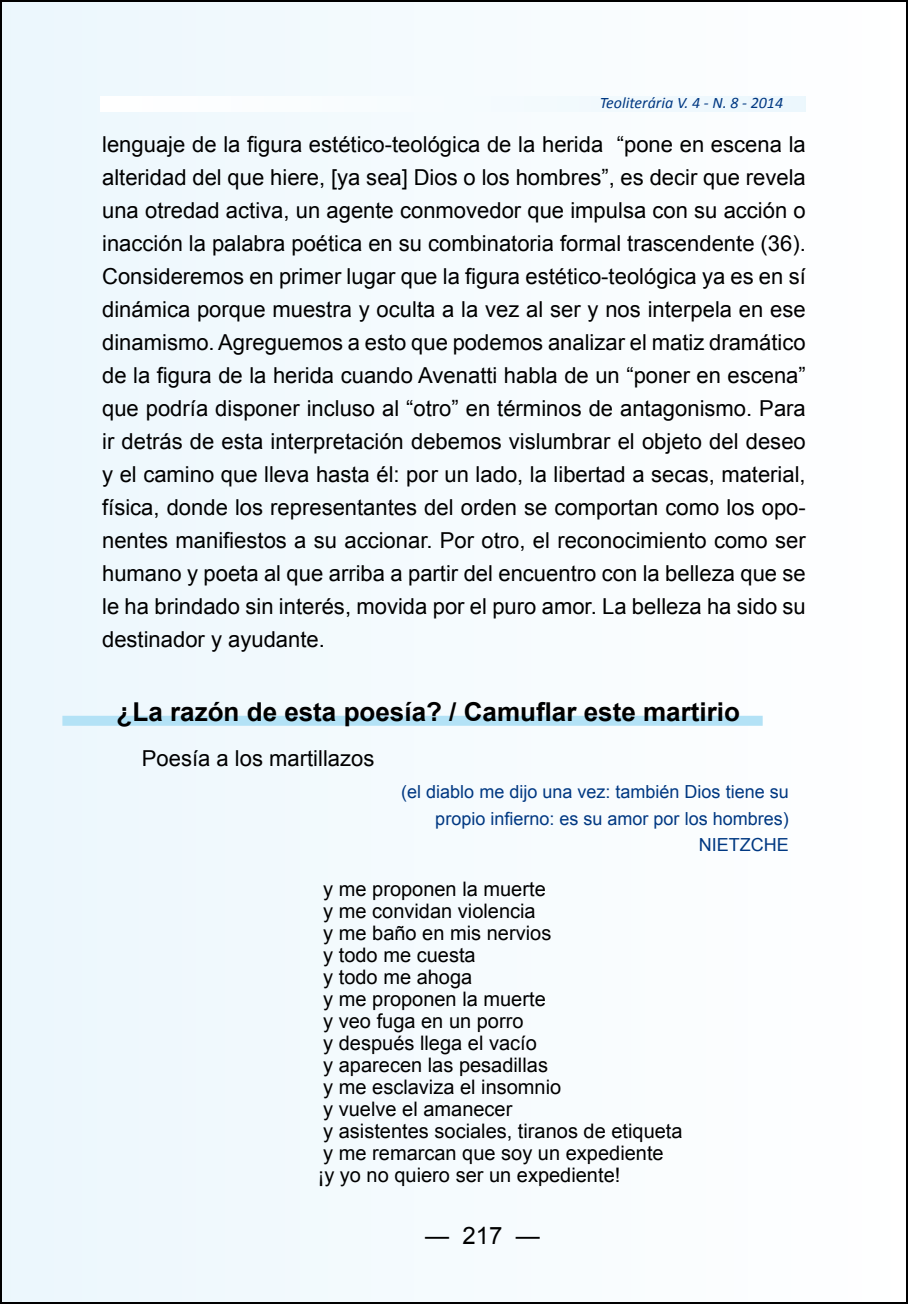
<style>
.page{position:relative;width:908px;height:1304px;background:#fff}
.page>*{position:absolute;margin:0;border:0;box-sizing:border-box;transform-origin:0 0}
.t1{font:700 26px "Arial";color:#000}
.t2{font:24px "Arial";color:#000}
.t3{font:22px/33px "Arial";color:#000;text-align:justify}
.t4{font:20px/22px "Arial";color:#000}
.t5{font:18px/26.6px "Arial";color:#003882;text-align:right}
.t6{font:italic 16px "Calibri";color:#003882}
</style>
<div class="page">
<div style="left:1px;top:1px;width:905px;height:1302px;background:#f5fbfe"></div>
<div style="left:62px;top:716px;width:700px;height:10px;background:#b3e2f6"></div>
<p class="t6" style="left:599px;top:93px;width:185px">Teoliterária V. 4 - N. 8 - 2014</p>
<p class="t3" style="left:102px;top:128px;width:705px">lenguaje de la figura estético-teológica de la herida “pone en escena la alteridad del que hiere, [ya sea] Dios o los hombres”, es decir que revela una otredad activa, un agente conmovedor que impulsa con su acción o inacción la palabra poética en su combinatoria formal trascendente (36).<br>Consideremos en primer lugar que la figura estético-teológica ya es en sí dinámica porque muestra y oculta a la vez al ser y nos interpela en ese dinamismo. Agreguemos a esto que podemos analizar el matiz dramático de la figura de la herida cuando Avenatti habla de un “poner en escena” que podría disponer incluso al “otro” en términos de antagonismo. Para ir detrás de esta interpretación debemos vislumbrar el objeto del deseo y el camino que lleva hasta él: por un lado, la libertad a secas, material, física, donde los representantes del orden se comportan como los opo&shy;nentes manifiestos a su accionar. Por otro, el reconocimiento como ser humano y poeta al que arriba a partir del encuentro con la belleza que se le ha brindado sin interés, movida por el puro amor. La belleza ha sido su destinador y ayudante.</p>
<p class="t1" style="left:117px;top:695px;width:624px">¿La razón de esta poesía? / Camuflar este martirio</p>
<p class="t3" style="left:142px;top:742px;width:234px">Poesía a los martillazos</p>
<p class="t5" style="left:401px;top:779px;width:389px">(el diablo me dijo una vez: también Dios tiene su propio infierno: es su amor por los hombres)<br>NIETZCHE</p>
<p class="t4" style="left:317px;top:878px;width:366px">y me proponen la muerte<br>y me convidan violencia<br>y me baño en mis nervios<br>y todo me cuesta<br>y todo me ahoga<br>y me proponen la muerte<br>y veo fuga en un porro<br>y después llega el vacío<br>y aparecen las pesadillas<br>y me esclaviza el insomnio<br>y vuelve el amanecer<br>y asistentes sociales, tiranos de etiqueta y me remarcan que soy un expediente<br>¡y yo no quiero ser un expediente!</p>
<p class="t2" style="left:425px;top:1219px;width:116px">— 217 —</p>
</div>
